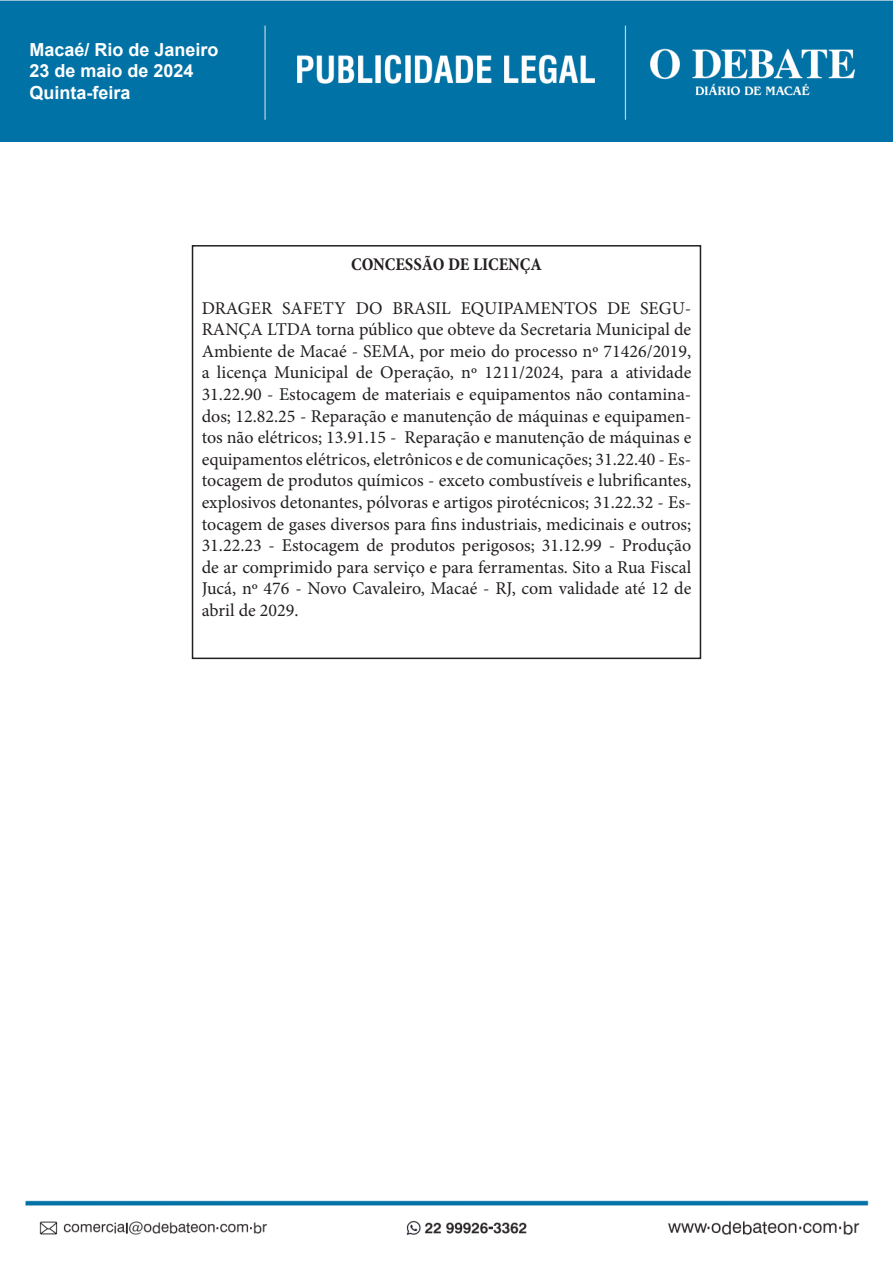
<style>
.page{position:relative;width:893px;height:1263px;background:#fff}
.page>*{position:absolute;margin:0;border:0;box-sizing:border-box;transform-origin:0 0}
.t1{font:18px/21.6px "Minion Pro";color:#231f20;text-align:justify}
.t2{font:700 18px/21.6px "Arial";color:#fff}
.t3{font:700 condensed 18px "Minion Pro";color:#231f20}
</style>
<div class="page">
<img style="left:0;top:0;width:893px;height:142px">
<img style="left:25px;top:1200px;width:844px;height:35px">
<div style="left:192px;top:245px;width:509px;height:414px;border:2px solid #231f20"></div>
<p class="t2" style="left:29px;top:39px;width:191px">Macaé/ Rio de Janeiro<br>23 de maio de 2024<br>Quinta-feira</p>
<p class="t3" style="left:351px;top:252px;width:192px">CONCESSÃO DE LICENÇA</p>
<p class="t1" style="left:202px;top:297px;width:491px">DRAGER SAFETY DO BRASIL EQUIPAMENTOS DE SEGU-RANÇA LTDA torna público que obteve da Secretaria Municipal de Ambiente de Macaé - SEMA, por meio do processo nº 71426/2019, a licença Municipal de Operação, nº 1211/2024, para a atividade 31.22.90 - Estocagem de materiais e equipamentos não contamina&shy;dos; 12.82.25 - Reparação e manutenção de máquinas e equipamen&shy;tos não elétricos; 13.91.15 - Reparação e manutenção de máquinas e equipamentos elétricos, eletrônicos e de comunicações; 31.22.40 - Es&shy;tocagem de produtos químicos - exceto combustíveis e lubrificantes, explosivos detonantes, pólvoras e artigos pirotécnicos; 31.22.32 - Es&shy;tocagem de gases diversos para fins industriais, medicinais e outros; 31.22.23 - Estocagem de produtos perigosos; 31.12.99 - Produção de ar comprimido para serviço e para ferramentas. Sito a Rua Fiscal Jucá, nº 476 - Novo Cavaleiro, Macaé - RJ, com validade até 12 de abril de 2029.</p>
</div>
